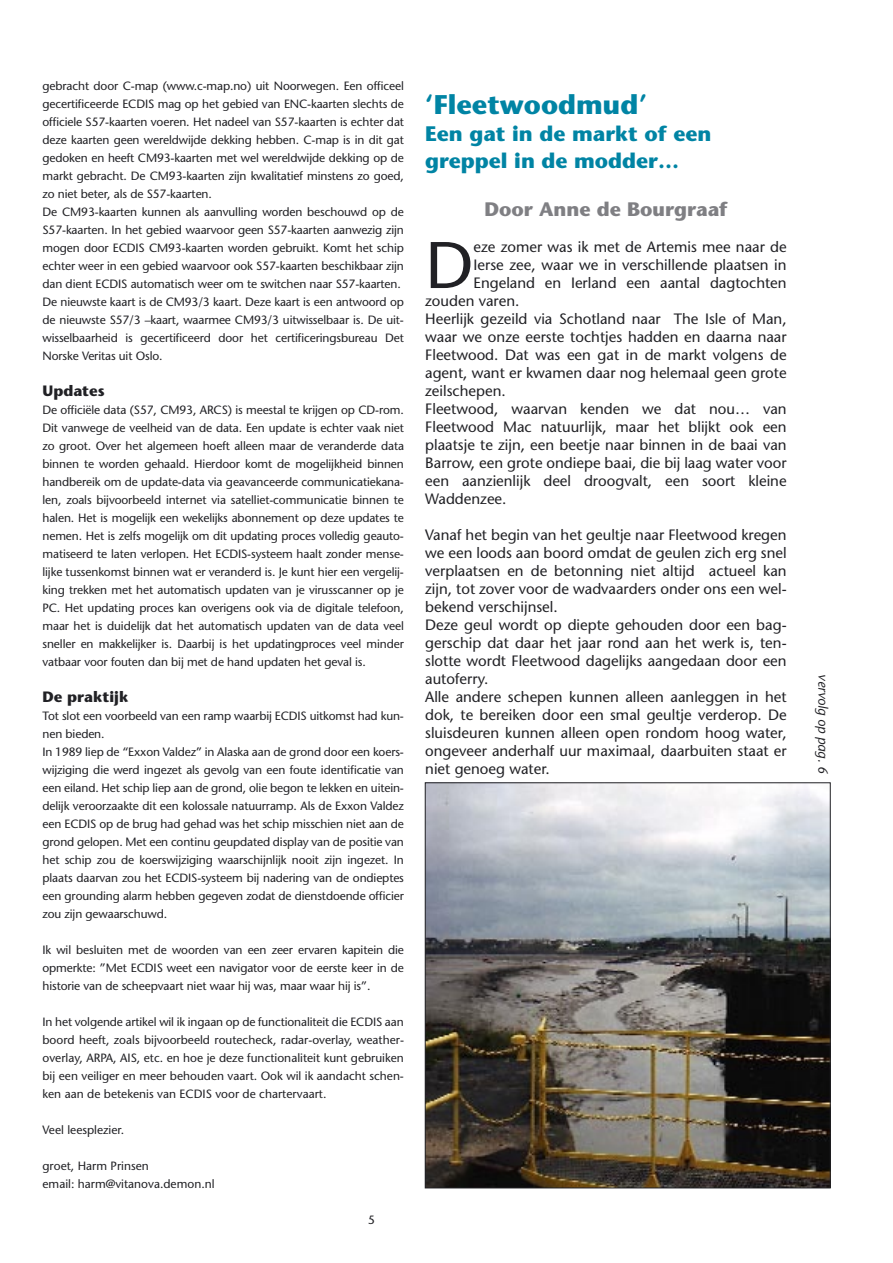
<style>
.page{position:relative;width:893px;height:1263px;background:#fff}
.page>*{position:absolute;margin:0;border:0;box-sizing:border-box;transform-origin:0 0}
._1e_alinea{font:65.7px "Stone Sans";color:#212125}
.kop{font:700 27px "Stone Sans";color:#0084a4}
.kop-2{font:700 21px "Stone Sans";color:#0084a4}
.naam{font:700 19.5px "Stone Sans";color:#7f7f83}
.normaal{font:15px/18px "Stone Sans";color:#212125;text-align:justify}
._1e_alinea-2{font:15px "Stone Sans";color:#212125}
.subkopje{font:700 15px "Stone Sans";color:#212125}
.normaal-2{font:italic 13.5px "Stone Sans";color:#212125}
.normaal-3{font:12px/18px "Stone Sans";letter-spacing:-.01em;color:#212125;text-align:justify}
</style>
<div class="page">
<img style="left:427px;top:784px;width:401px;height:402px">
<p class="normaal-3" style="left:43px;top:77px;width:363px">gebracht door C-map (www.c-map.no) uit Noorwegen. Een officeel gecertificeerde ECDIS mag op het gebied van ENC-kaarten slechts de officiele S57-kaarten voeren. Het nadeel van S57-kaarten is echter dat deze kaarten geen wereldwijde dekking hebben. C-map is in dit gat gedoken en heeft CM93-kaarten met wel wereldwijde dekking op de markt gebracht. De CM93-kaarten zijn kwalitatief minstens zo goed, zo niet beter, als de S57-kaarten.</p>
<p class="normaal-3" style="left:43px;top:203px;width:363px">De CM93-kaarten kunnen als aanvulling worden beschouwd op de S57-kaarten. In het gebied waarvoor geen S57-kaarten aanwezig zijn mogen door ECDIS CM93-kaarten worden gebruikt. Komt het schip echter weer in een gebied waarvoor ook S57-kaarten beschikbaar zijn dan dient ECDIS automatisch weer om te switchen naar S57-kaarten.</p>
<p class="normaal-3" style="left:43px;top:293px;width:363px">De nieuwste kaart is de CM93/3 kaart. Deze kaart is een antwoord op de nieuwste S57/3 –kaart, waarmee CM93/3 uitwisselbaar is. De uit&shy;wisselbaarheid is gecertificeerd door het certificeringsbureau Det Norske Veritas uit Oslo.</p>
<p class="subkopje" style="left:43px;top:381px;width:64px">Updates</p>
<p class="normaal-3" style="left:43px;top:401px;width:363px">De officiële data (S57, CM93, ARCS) is meestal te krijgen op CD-rom.<br>Dit vanwege de veelheid van de data. Een update is echter vaak niet zo groot. Over het algemeen hoeft alleen maar de veranderde data binnen te worden gehaald. Hierdoor komt de mogelijkheid binnen handbereik om de update-data via geavanceerde communicatiekana&shy;len, zoals bijvoorbeeld internet via satelliet-communicatie binnen te halen. Het is mogelijk een wekelijks abonnement op deze updates te nemen. Het is zelfs mogelijk om dit updating proces volledig geauto&shy;matiseerd te laten verlopen. Het ECDIS-systeem haalt zonder mense&shy;lijke tussenkomst binnen wat er veranderd is. Je kunt hier een vergelij&shy;king trekken met het automatisch updaten van je virusscanner op je PC. Het updating proces kan overigens ook via de digitale telefoon, maar het is duidelijk dat het automatisch updaten van de data veel sneller en makkelijker is. Daarbij is het updatingproces veel minder vatbaar voor fouten dan bij met de hand updaten het geval is.</p>
<p class="subkopje" style="left:43px;top:687px;width:87px">De praktijk</p>
<p class="normaal-3" style="left:43px;top:707px;width:363px">Tot slot een voorbeeld van een ramp waarbij ECDIS uitkomst had kun&shy;nen bieden.</p>
<p class="normaal-3" style="left:43px;top:743px;width:363px">In 1989 liep de “Exxon Valdez” in Alaska aan de grond door een koers&shy;wijziging die werd ingezet als gevolg van een foute identificatie van een eiland. Het schip liep aan de grond, olie begon te lekken en uitein&shy;delijk veroorzaakte dit een kolossale natuurramp. Als de Exxon Valdez een ECDIS op de brug had gehad was het schip misschien niet aan de grond gelopen. Met een continu geupdated display van de positie van het schip zou de koerswijziging waarschijnlijk nooit zijn ingezet. In plaats daarvan zou het ECDIS-systeem bij nadering van de ondieptes een grounding alarm hebben gegeven zodat de dienstdoende officier zou zijn gewaarschuwd.</p>
<p class="normaal-3" style="left:43px;top:941px;width:363px">Ik wil besluiten met de woorden van een zeer ervaren kapitein die opmerkte: ”Met ECDIS weet een navigator voor de eerste keer in de historie van de scheepvaart niet waar hij was, maar waar hij is”.</p>
<p class="normaal-3" style="left:43px;top:1013px;width:363px">In het volgende artikel wil ik ingaan op de functionaliteit die ECDIS aan boord heeft, zoals bijvoorbeeld routecheck, radar-overlay, weather&shy;overlay, ARPA, AIS, etc. en hoe je deze functionaliteit kunt gebruiken bij een veiliger en meer behouden vaart. Ook wil ik aandacht schen&shy;ken aan de betekenis van ECDIS voor de chartervaart.</p>
<p class="normaal-3" style="left:43px;top:1121px;width:83px">Veel leesplezier.</p>
<p class="normaal-3" style="left:43px;top:1157px;width:108px">groet, Harm Prinsen</p>
<p class="normaal-3" style="left:43px;top:1175px;width:174px">email: harm@vitanova.demon.nl</p>
<p class="normaal-3" style="left:368px;top:1211px;width:8px">5</p>
<p class="kop" style="left:425px;top:87px;width:223px">‘Fleetwoodmud’</p>
<p class="kop-2" style="left:425px;top:120px;width:288px">Een gat in de markt of een</p>
<p class="kop-2" style="left:425px;top:147px;width:255px">greppel in de modder…</p>
<p class="naam" style="left:484px;top:197px;width:245px">Door Anne de Bourgraaf</p>
<p class="_1e_alinea" style="left:425px;top:225px;width:50px">D</p>
<p class="_1e_alinea-2" style="left:474px;top:238px;width:315px">eze zomer was ik met de Artemis mee naar de</p>
<p class="_1e_alinea-2" style="left:474px;top:256px;width:315px">Ierse zee, waar we in verschillende plaatsen in</p>
<p class="_1e_alinea-2" style="left:474px;top:274px;width:315px">Engeland en Ierland een aantal dagtochten</p>
<p class="_1e_alinea-2" style="left:425px;top:292px;width:96px">zouden varen.</p>
<p class="normaal" style="left:425px;top:310px;width:363px">Heerlijk gezeild via Schotland naar The Isle of Man, waar we onze eerste tochtjes hadden en daarna naar Fleetwood. Dat was een gat in de markt volgens de agent, want er kwamen daar nog helemaal geen grote zeilschepen.</p>
<p class="normaal" style="left:425px;top:400px;width:363px">Fleetwood, waarvan kenden we dat nou… van Fleetwood Mac natuurlijk, maar het blijkt ook een plaatsje te zijn, een beetje naar binnen in de baai van Barrow, een grote ondiepe baai, die bij laag water voor een aanzienlijk deel droogvalt, een soort kleine Waddenzee.</p>
<p class="normaal" style="left:425px;top:526px;width:363px">Vanaf het begin van het geultje naar Fleetwood kregen we een loods aan boord omdat de geulen zich erg snel verplaatsen en de betonning niet altijd actueel kan zijn, tot zover voor de wadvaarders onder ons een wel&shy;bekend verschijnsel.</p>
<p class="normaal" style="left:425px;top:616px;width:363px">Deze geul wordt op diepte gehouden door een bag&shy;gerschip dat daar het jaar rond aan het werk is, ten&shy;slotte wordt Fleetwood dagelijks aangedaan door een autoferry.</p>
<p class="normaal" style="left:425px;top:688px;width:363px">Alle andere schepen kunnen alleen aanleggen in het dok, te bereiken door een smal geultje verderop. De sluisdeuren kunnen alleen open rondom hoog water, ongeveer anderhalf uur maximaal, daarbuiten staat er niet genoeg water.</p>
<p class="normaal-2" style="left:831px;top:674px;width:101px;rotate:90deg">vervolg op pag. 6</p>
</div>
